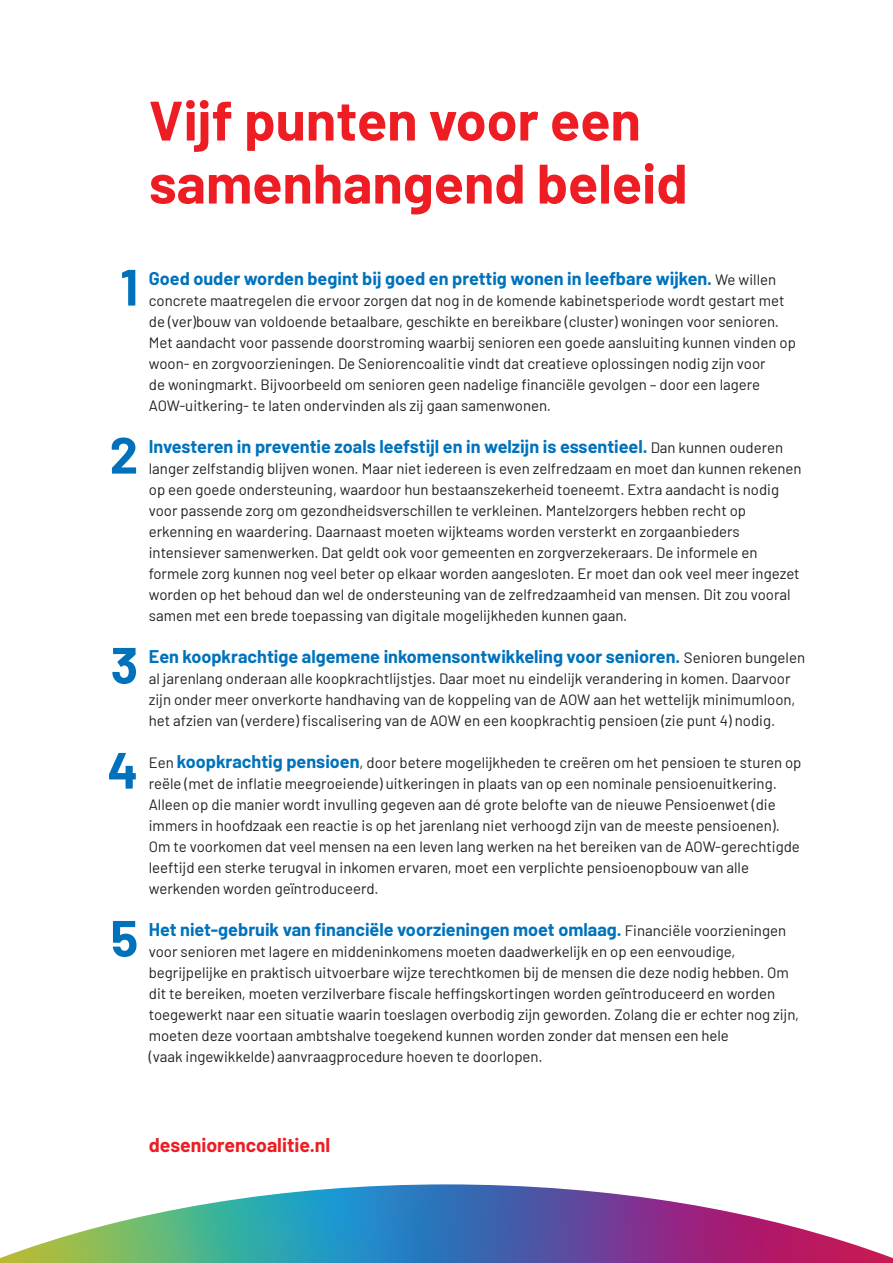
<style>
.page{position:relative;width:893px;height:1263px;background:#fff}
.page>*{position:absolute;margin:0;border:0;box-sizing:border-box;transform-origin:0 0}
.tussenkop{font:700 55.5px/63px "Barlow";color:#ee1d23}
.brood{font:700 51px "Barlow";color:#0072bc}
.t1{font:700 19.5px "Barlow";color:#ee1d23}
.brood-2{font:700 18px "Barlow";color:#0072bc}
.brood-3{font:15px/21px "Barlow";color:#231f20}
.s1{font-weight:400;font-size:15px;color:#231f20}
.s2{font-weight:700;font-size:18px;color:#0072bc}
</style>
<div class="page">
<svg style="left:0;top:1184px;width:893px;height:79px"></svg>
<p class="tussenkop" style="left:149px;top:85px;width:540px">Vijf punten voor een samenhangend beleid</p>
<p class="brood" style="left:120px;top:249px;width:20px">1</p>
<p class="brood" style="left:110px;top:417px;width:30px">2</p>
<p class="brood" style="left:111px;top:627px;width:29px">3</p>
<p class="brood" style="left:107px;top:732px;width:32px">4</p>
<p class="brood" style="left:111px;top:900px;width:29px">5</p>
<p class="brood-2" style="left:149px;top:265px;width:629px">Goed ouder worden begint bij goed en prettig wonen in leefbare wijken. <span class="s1">We willen</span></p>
<p class="brood-3" style="left:149px;top:288px;width:649px">concrete maatregelen die ervoor zorgen dat nog in de komende kabinetsperiode wordt gestart met de (ver)bouw van voldoende betaalbare, geschikte en bereikbare (cluster) woningen voor senioren.<br>Met aandacht voor passende doorstroming waarbij senioren een goede aansluiting kunnen vinden op woon- en zorgvoorzieningen. De Seniorencoalitie vindt dat creatieve oplossingen nodig zijn voor<br>de woningmarkt. Bijvoorbeeld om senioren geen nadelige financiële gevolgen – door een lagere AOW-uitkering- te laten ondervinden als zij gaan samenwonen.</p>
<p class="brood-2" style="left:149px;top:433px;width:636px">Investeren in preventie zoals leefstijl en in welzijn is essentieel. <span class="s1">Dan kunnen ouderen</span></p>
<p class="brood-3" style="left:149px;top:456px;width:654px">langer zelfstandig blijven wonen. Maar niet iedereen is even zelfredzaam en moet dan kunnen rekenen op een goede ondersteuning, waardoor hun bestaanszekerheid toeneemt. Extra aandacht is nodig voor passende zorg om gezondheidsverschillen te verkleinen. Mantelzorgers hebben recht op erkenning en waardering. Daarnaast moeten wijkteams worden versterkt en zorgaanbieders intensiever samenwerken. Dat geldt ook voor gemeenten en zorgverzekeraars. De informele en formele zorg kunnen nog veel beter op elkaar worden aangesloten. Er moet dan ook veel meer ingezet worden op het behoud dan wel de ondersteuning van de zelfredzaamheid van mensen. Dit zou vooral samen met een brede toepassing van digitale mogelijkheden kunnen gaan.</p>
<p class="brood-2" style="left:149px;top:643px;width:658px">Een koopkrachtige algemene inkomensontwikkeling voor senioren. <span class="s1">Senioren bungelen</span></p>
<p class="brood-3" style="left:149px;top:666px;width:648px">al jarenlang onderaan alle koopkrachtlijstjes. Daar moet nu eindelijk verandering in komen. Daarvoor zijn onder meer onverkorte handhaving van de koppeling van de AOW aan het wettelijk minimumloon, het afzien van (verdere) fiscalisering van de AOW en een koopkrachtig pensioen (zie punt 4) nodig.</p>
<p class="brood-3" style="left:149px;top:750px;width:654px">Een <span class="s2">koopkrachtig pensioen</span>, door betere mogelijkheden te creëren om het pensioen te sturen op reële (met de inflatie meegroeiende) uitkeringen in plaats van op een nominale pensioenuitkering.<br>Alleen op die manier wordt invulling gegeven aan dé grote belofte van de nieuwe Pensioenwet (die immers in hoofdzaak een reactie is op het jarenlang niet verhoogd zijn van de meeste pensioenen).<br>Om te voorkomen dat veel mensen na een leven lang werken na het bereiken van de AOW-gerechtigde leeftijd een sterke terugval in inkomen ervaren, moet een verplichte pensioenopbouw van alle werkenden worden geïntroduceerd.</p>
<p class="brood-2" style="left:149px;top:916px;width:639px">Het niet-gebruik van financiële voorzieningen moet omlaag. <span class="s1">Financiële voorzieningen</span></p>
<p class="brood-3" style="left:149px;top:939px;width:652px">voor senioren met lagere en middeninkomens moeten daadwerkelijk en op een eenvoudige, begrijpelijke en praktisch uitvoerbare wijze terechtkomen bij de mensen die deze nodig hebben. Om dit te bereiken, moeten verzilverbare fiscale heffingskortingen worden geïntroduceerd en worden toegewerkt naar een situatie waarin toeslagen overbodig zijn geworden. Zolang die er echter nog zijn, moeten deze voortaan ambtshalve toegekend kunnen worden zonder dat mensen een hele<br>(vaak ingewikkelde) aanvraagprocedure hoeven te doorlopen.</p>
<p class="t1" style="left:149px;top:1131px;width:183px">deseniorencoalitie.nl</p>
</div>
